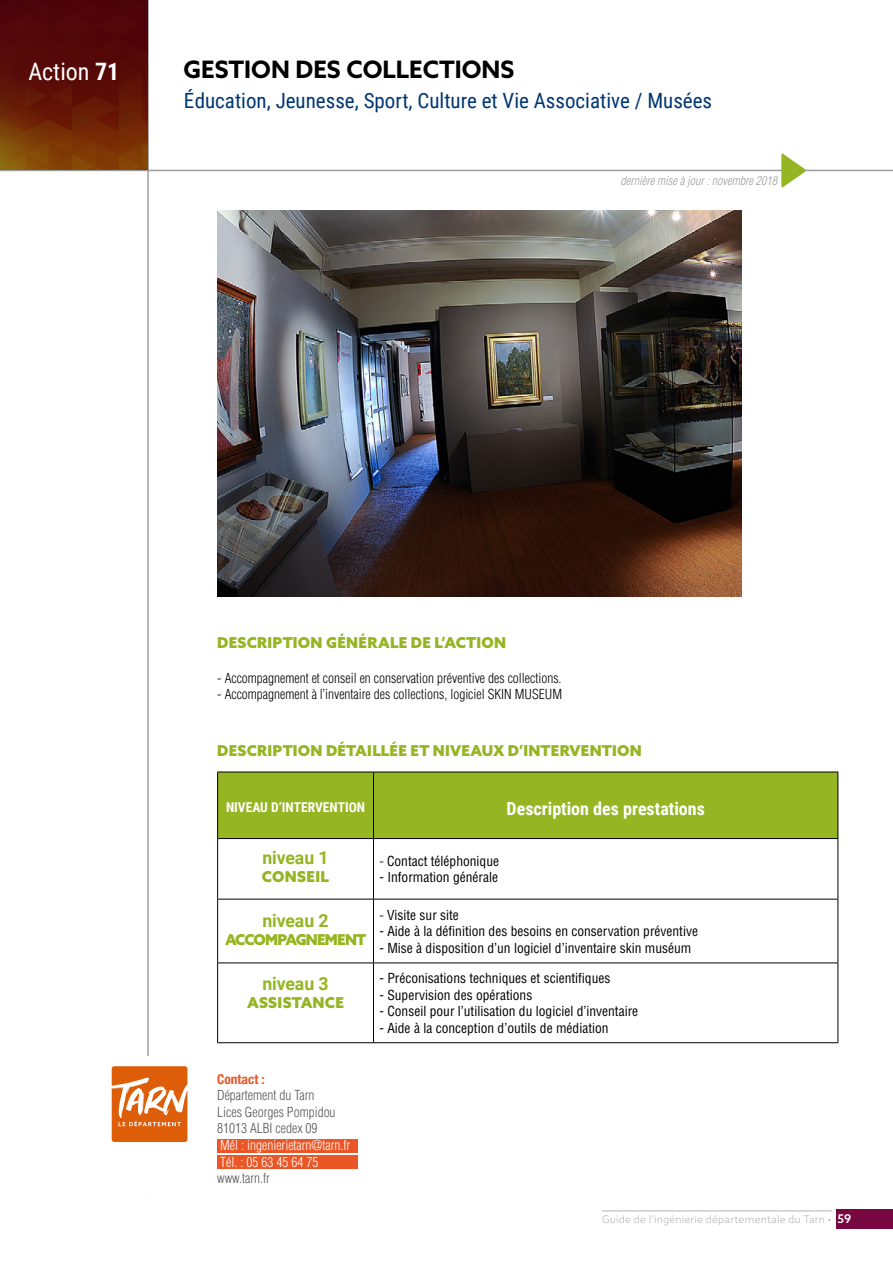
<style>
.page{position:relative;width:893px;height:1263px;background:#fff}
.page>*{position:absolute;margin:0;border:0;box-sizing:border-box;transform-origin:0 0}
.t1{font:700 24px "Azo Sans";color:#000}
.t2{font:24px "Roboto Condensed";color:#fff}
.t3{font:21px "Roboto Condensed";color:#003671}
.t4{font:700 18px "Roboto Condensed";color:#fff}
.t5{font:700 18px "Roboto";color:#96b522}
.t6{font:900 15px "Azo Sans";letter-spacing:.015em;color:#96b522}
.t7{font:900 15px "Azo Sans";letter-spacing:-.06em;color:#96b522}
.t8{font:condensed 13.5px "Helvetica";color:#000}
.t9{font:300 condensed 13.5px "Helvetica";color:#000}
.t10{font:300 condensed 13.5px/16.5px "Helvetica";color:#575756}
.t11{font:300 condensed 13.5px/16.5px "Helvetica";color:#fff}
.t12{font:700 13.5px "Roboto Condensed";color:#fff}
.t13{font:700 condensed 13.5px "Helvetica Neue";color:#ea5625}
.t14{font:italic 300 condensed 12px "Helvetica";color:#9d9d9c}
.t15{font:300 10.5px "Azo Sans";letter-spacing:.02em;color:#b3b2b2}
.s1{font-weight:700}
.s2{font-weight:300}
.s3{font-weight:500;font-size:12px;color:#fff}
</style>
<div class="page">
<hr style="left:0;top:170px;width:893px;height:1px;background:#9d9d9c">
<svg style="left:781px;top:153px;width:25px;height:35px"></svg>
<div style="left:836px;top:1209px;width:57px;height:19px;background:#790742"></div>
<hr style="left:602px;top:1211px;width:230px;height:1px;background:#b3b2b2">
<hr style="left:147px;top:0;width:2px;height:1198px;background:#9d9d9c">
<div style="left:217px;top:1139px;width:140px;height:13px;background:#ea5625"></div>
<div style="left:217px;top:1155px;width:140px;height:14px;background:#ea5625"></div>
<div style="left:111px;top:1057px;width:77px;height:141px;background:#fff"></div>
<svg style="left:112px;top:1066px;width:75px;height:76px;background:#e47f3d"></svg>
<div style="left:218px;top:773px;width:619px;height:65px;background:#96b522"></div>
<hr style="left:217px;top:772px;width:156px;height:1px;background:#000">
<hr style="left:217px;top:772px;width:1px;height:66px;background:#000">
<hr style="left:373px;top:772px;width:465px;height:1px;background:#000">
<hr style="left:373px;top:772px;width:1px;height:66px;background:#000">
<hr style="left:837px;top:772px;width:1px;height:66px;background:#000">
<hr style="left:217px;top:838px;width:156px;height:1px;background:#000">
<hr style="left:217px;top:839px;width:1px;height:60px;background:#000">
<hr style="left:373px;top:838px;width:465px;height:1px;background:#000">
<hr style="left:373px;top:839px;width:1px;height:60px;background:#000">
<hr style="left:837px;top:839px;width:1px;height:60px;background:#000">
<hr style="left:217px;top:899px;width:156px;height:1px;background:#000">
<hr style="left:217px;top:899px;width:1px;height:63px;background:#000">
<hr style="left:373px;top:899px;width:465px;height:1px;background:#000">
<hr style="left:373px;top:899px;width:1px;height:63px;background:#000">
<hr style="left:837px;top:899px;width:1px;height:63px;background:#000">
<hr style="left:217px;top:962px;width:156px;height:1px;background:#000">
<hr style="left:217px;top:963px;width:1px;height:79px;background:#000">
<hr style="left:373px;top:962px;width:465px;height:1px;background:#000">
<hr style="left:373px;top:963px;width:1px;height:79px;background:#000">
<hr style="left:837px;top:963px;width:1px;height:79px;background:#000">
<hr style="left:217px;top:1042px;width:156px;height:1px;background:#000">
<hr style="left:373px;top:1042px;width:465px;height:1px;background:#000">
<img style="left:217px;top:211px;width:524px;height:385px">
<img style="left:0;top:0;width:147px;height:170px">
<h1 class="t2" style="left:28px;top:55px;width:92px">Action <span class="s1">71</span></h1>
<h1 class="t1" style="left:184px;top:54px;width:332px">GESTION DES COLLECTIONS</h1>
<h2 class="t3" style="left:184px;top:86px;width:530px">Éducation, Jeunesse, Sport, Culture et Vie Associative / Musées</h2>
<p class="t14" style="left:620px;top:173px;width:158px">dernière mise à jour : novembre 2018</p>
<p class="t6" style="left:217px;top:633px;width:290px">DESCRIPTION GÉNÉRALE DE L’ACTION</p>
<p class="t9" style="left:217px;top:669px;width:346px">- Accompagnement et conseil en conservation préventive des collections.</p>
<p class="t9" style="left:217px;top:686px;width:346px">- Accompagnement à l’inventaire des collections, logiciel SKIN MUSEUM</p>
<p class="t6" style="left:217px;top:741px;width:426px">DESCRIPTION DÉTAILLÉE ET NIVEAUX D’INTERVENTION</p>
<p class="t12" style="left:226px;top:798px;width:141px">NIVEAU D’INTERVENTION</p>
<h3 class="t4" style="left:507px;top:796px;width:200px">Description des prestations</h3>
<h3 class="t5" style="left:262px;top:845px;width:68px">niveau 1</h3>
<p class="t6" style="left:262px;top:867px;width:69px">CONSEIL</p>
<p class="t8" style="left:379px;top:853px;width:121px"><span class="s2">-</span> Contact téléphonique</p>
<p class="t8" style="left:379px;top:869px;width:120px">- Information générale</p>
<h3 class="t5" style="left:262px;top:908px;width:68px">niveau 2</h3>
<p class="t7" style="left:225px;top:930px;width:143px">ACCOMPAGNEMENT</p>
<h3 class="t5" style="left:262px;top:971px;width:68px">niveau 3</h3>
<p class="t6" style="left:247px;top:993px;width:98px">ASSISTANCE</p>
<p class="t8" style="left:379px;top:906px;width:81px"><span class="s2">-</span> Visite sur site</p>
<p class="t8" style="left:379px;top:923px;width:320px">- Aide à la définition des besoins en conservation préventive</p>
<p class="t8" style="left:379px;top:939px;width:313px">- Mise à disposition d’un logiciel d’inventaire skin muséum</p>
<p class="t8" style="left:379px;top:970px;width:232px">- Préconisations techniques et scientifiques</p>
<p class="t8" style="left:379px;top:986px;width:154px">- Supervision des opérations</p>
<p class="t8" style="left:379px;top:1003px;width:260px">- Conseil pour l’utilisation du logiciel d’inventaire</p>
<p class="t8" style="left:379px;top:1019px;width:231px">- Aide à la conception d’outils de médiation</p>
<p class="t13" style="left:217px;top:1070px;width:49px">Contact :</p>
<p class="t10" style="left:217px;top:1087px;width:120px">Département du Tarn<br>Lices Georges Pompidou<br>81013 ALBI cedex 09</p>
<p class="t11" style="left:220px;top:1137px;width:132px">Mél : ingenierietarn@tarn.fr<br>Tél. : 05 63 45 64 75</p>
<p class="t10" style="left:217px;top:1169px;width:54px">www.tarn.fr</p>
<p class="t15" style="left:602px;top:1212px;width:251px">Guide de l’ingénierie départementale du Tarn • <span class="s3">59</span></p>
</div>
